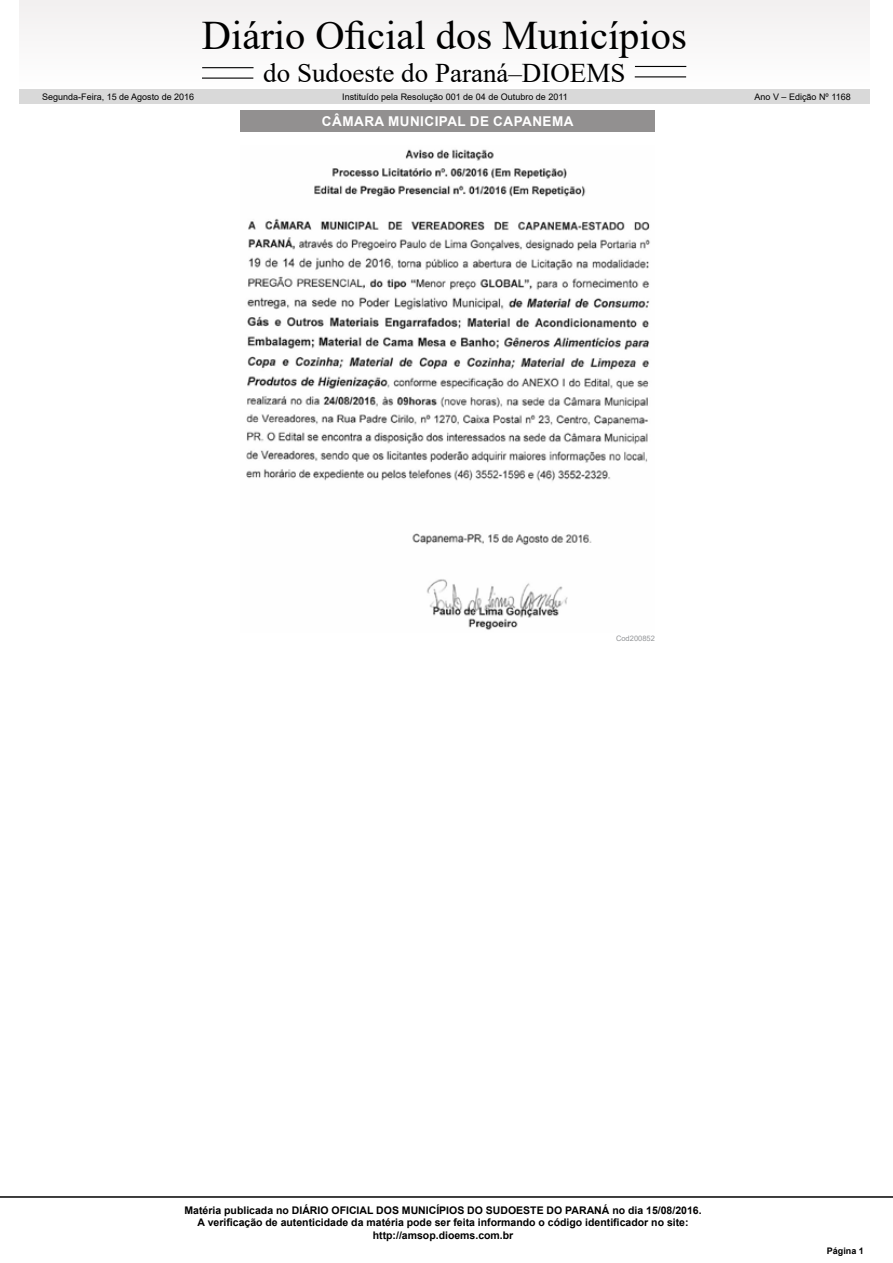
<style>
.page{position:relative;width:893px;height:1263px;background:#fff}
.page>*{position:absolute;margin:0;border:0;box-sizing:border-box;transform-origin:0 0}
.t1{font:40.5px "Times New Roman";color:#000}
.t2{font:27px "Times New Roman";color:#000}
.t3{font:700 13.5px "Arial";color:#fff}
.t4{font:700 10.5px/12.6px "Arial";color:#000;text-align:center}
.t5{font:9px "Arial";color:#000}
.t6{font:700 9px "Arial";color:#000}
.t7{font:7.5px "Arial";color:#939598}
</style>
<div class="page">
<hr style="left:0;top:1196px;width:893px;height:2px;background:#000">
<div style="left:19px;top:0;width:851px;height:87px;background:#f8f7f7"></div>
<div style="left:19px;top:90px;width:851px;height:14px;background:#d9d9d9"></div>
<hr style="left:202px;top:67px;width:52px;height:1px;background:#000">
<hr style="left:635px;top:66px;width:51px;height:1px;background:#000">
<hr style="left:202px;top:78px;width:51px;height:1px;background:#000">
<hr style="left:635px;top:76px;width:51px;height:1px;background:#000">
<div style="left:240px;top:111px;width:415px;height:21px;background:#929090"></div>
<img style="left:246px;top:149px;width:404px;height:481px">
<h1 class="t1" style="left:202px;top:7px;width:486px">Diário Oficial dos Municípios</h1>
<h2 class="t2" style="left:263px;top:54px;width:364px">do Sudoeste do Paraná–DIOEMS</h2>
<p class="t5" style="left:42px;top:91px;width:154px">Segunda-Feira, 15 de Agosto de 2016</p>
<p class="t5" style="left:342px;top:91px;width:227px">Instituído pela Resolução 001 de 04 de Outubro de 2011</p>
<p class="t5" style="left:754px;top:91px;width:98px">Ano V – Edição Nº 1168</p>
<p class="t3" style="left:322px;top:112px;width:32px">câmara</p>
<p class="t3" style="left:388px;top:112px;width:21px">Municipal</p>
<p class="t3" style="left:470px;top:112px;width:35px">de capanema</p>
<p class="t7" style="left:616px;top:633px;width:40px">Cod200852</p>
<p class="t4" style="left:184px;top:1204px;width:519px">Matéria publicada no DIÁRIO OFICIAL DOS MUNICÍPIOS DO SUDOESTE DO PARANÁ no dia 15/08/2016.<br>A verificação de autenticidade da matéria pode ser feita informando o código identificador no site: http://amsop.dioems.com.br</p>
<p class="t6" style="left:827px;top:1244px;width:39px">Página 1</p>
</div>
